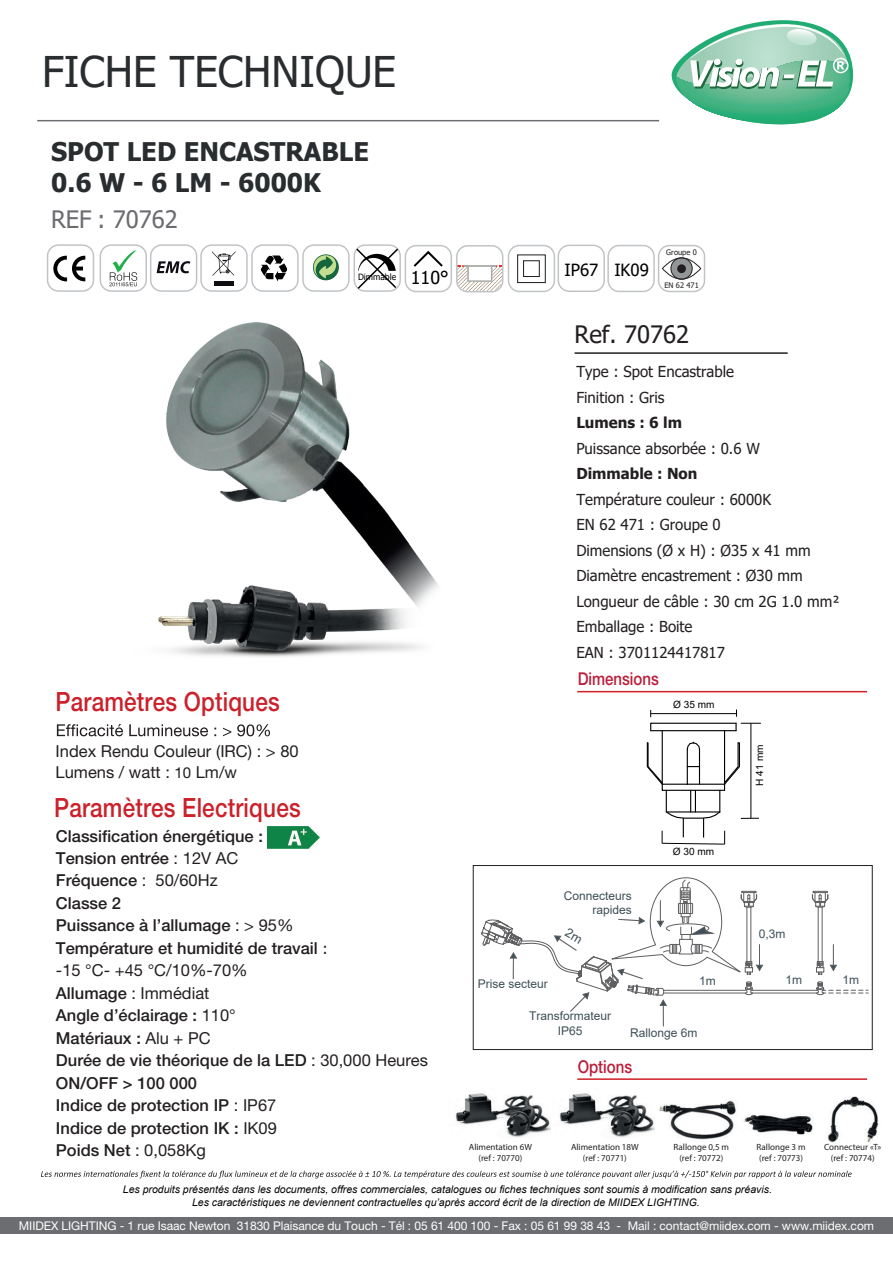
<style>
.page{position:relative;width:893px;height:1263px;background:#fff}
.page>*{position:absolute;margin:0;border:0;box-sizing:border-box;transform-origin:0 0}
.t1{font:42.3px "Tahoma";color:#292d2f}
.t2{font:500 26.55px "Helvetica Neue LT Std";letter-spacing:.01em;color:#cb212b;scale:.85 1}
.t3{font:700 25.65px/30.6px "Tahoma";color:#292d2f}
.t4{font:24px "Tahoma";color:#6c6d70}
.t5{font:24px "Tahoma";color:#231f20}
.t6{font:17.85px "Tahoma";color:#000}
.t7{font:500 17.7px "Helvetica Neue LT Std";color:#bc1e3b;scale:.85 1}
.t8{font:16.8px "Tahoma";color:#000}
.t9{font:500 16.5px/22.5px "Helvetica Neue LT Std";color:#231f20}
.t10{font:16.5px/21px "Helvetica Neue LT Std";color:#231f20}
.t11{font:15.15px/25.5px "Tahoma";color:#231f20}
.t12{font:700 15.15px "Tahoma";color:#231f20}
.t13{font:12px "Helvetica Neue LT Std";letter-spacing:-.005em;color:#fff}
.t14{font:12px/14.4px "Arial";color:#3d4f57;text-align:center}
.t15{font:italic 10.5px/12.6px "Arial";color:#050504;text-align:center}
.t16{font:10.05px "Arial";color:#000001}
.t17{font:9px/10.8px "Myriad Pro";color:#231f20;text-align:center}
.t18{font:8.7px "Tahoma";color:#000}
.t19{font:7.5px "Tahoma";color:#231f20}
.s1{font-size:15.15px}
.s2{font-weight:400}
.s3{font-family:"Tahoma";font-weight:400;font-size:15.15px}
</style>
<div class="page">
<hr style="left:37px;top:120px;width:622px;height:1px;background:#6c6d70">
<svg style="left:672px;top:20px;width:181px;height:105px"></svg>
<hr style="left:575px;top:352px;width:213px;height:2px;background:#231f20">
<svg style="left:57px;top:724px;width:213px;height:12px"></svg>
<div style="left:0;top:1217px;width:893px;height:16px;background:#6c6d70"></div>
<div style="left:658px;top:245px;width:47px;height:47px;border:1px solid #c1c4c7;border-radius:11px"></div>
<svg style="left:670px;top:257px;width:23px;height:23px"></svg>
<div style="left:662px;top:257px;width:39px;height:23px;border:1px solid #231f20;border-radius:50%"></div>
<div style="left:677px;top:264px;width:9px;height:9px;background:#231f20;border-radius:50%"></div>
<img style="left:268px;top:826px;width:51px;height:22px">
<hr style="left:577px;top:691px;width:290px;height:1px;background:#d01f26">
<svg style="left:646px;top:709px;width:115px;height:136px"></svg>
<hr style="left:751px;top:990px;width:66px;height:1px;background:#5f5f62">
<hr style="left:751px;top:993px;width:66px;height:1px;background:#5f5f62">
<svg style="left:816px;top:981px;width:52px;height:14px"></svg>
<svg style="left:812px;top:890px;width:25px;height:85px"></svg>
<div style="left:473px;top:865px;width:400px;height:185px;border:1px solid #231f20"></div>
<div style="left:302px;top:244px;width:48px;height:48px;border:1px solid #c1c4c7;border-radius:11px"></div>
<div style="left:100px;top:244px;width:47px;height:48px;border:1px solid #c1c4c7;border-radius:11px"></div>
<div style="left:47px;top:244px;width:47px;height:48px;border:1px solid #c1c4c7;border-radius:11px"></div>
<div style="left:150px;top:244px;width:47px;height:48px;border:1px solid #c1c4c7;border-radius:11px"></div>
<div style="left:200px;top:244px;width:48px;height:48px;border:1px solid #c1c4c7;border-radius:11px"></div>
<div style="left:251px;top:244px;width:48px;height:48px;border:1px solid #c1c4c7;border-radius:11px"></div>
<svg style="left:53px;top:256px;width:32px;height:25px"></svg>
<svg style="left:157px;top:261px;width:33px;height:12px"></svg>
<svg style="left:212px;top:251px;width:24px;height:25px"></svg>
<hr style="left:214px;top:281px;width:19px;height:4px;background:#0f0c12">
<svg style="left:261px;top:255px;width:26px;height:27px"></svg>
<svg style="left:313px;top:254px;width:26px;height:26px"></svg>
<div style="left:354px;top:244px;width:47px;height:48px;border:1px solid #c1c4c7;border-radius:11px"></div>
<div style="left:558px;top:245px;width:47px;height:47px;border:1px solid #c1c4c7;border-radius:11px"></div>
<div style="left:508px;top:245px;width:47px;height:47px;border:1px solid #c1c4c7;border-radius:11px"></div>
<div style="left:607px;top:245px;width:48px;height:47px;border:1px solid #c1c4c7;border-radius:11px"></div>
<svg style="left:355px;top:247px;width:45px;height:43px"></svg>
<div style="left:405px;top:245px;width:47px;height:47px;border:1px solid #c1c4c7;border-radius:11px"></div>
<svg style="left:414px;top:251px;width:29px;height:16px"></svg>
<svg style="left:109px;top:250px;width:28px;height:36px"></svg>
<svg style="left:456px;top:245px;width:47px;height:47px"></svg>
<div style="left:517px;top:254px;width:29px;height:29px;border:1px solid #231f20"></div>
<div style="left:523px;top:260px;width:17px;height:17px;border:1px solid #231f20"></div>
<hr style="left:577px;top:1078px;width:290px;height:2px;background:#d01f26">
<img style="left:455px;top:1093px;width:96px;height:45px">
<img style="left:559px;top:1093px;width:96px;height:45px">
<img style="left:659px;top:1100px;width:77px;height:40px">
<img style="left:828px;top:1096px;width:51px;height:47px">
<img style="left:743px;top:1114px;width:71px;height:21px">
<svg style="left:41px;top:1170px;width:811px;height:8px"></svg>
<img style="left:158px;top:620px;width:264px;height:37px">
<img style="left:158px;top:322px;width:280px;height:298px">
<svg style="left:481px;top:877px;width:283px;height:150px"></svg>
<h1 class="t1" style="left:42px;top:43px;width:356px">FICHE TECHNIQUE</h1>
<h3 class="t3" style="left:51px;top:138px;width:319px">SPOT LED ENCASTRABLE<br>0.6 W - 6 LM - 6000K</h3>
<h3 class="t4" style="left:51px;top:203px;width:128px">REF : 70762</h3>
<p class="t18" style="left:358px;top:271px;width:40px">Dimmable</p>
<p class="t6" style="left:411px;top:266px;width:39px">110°</p>
<h2 class="t2" style="left:56px;top:686px;width:265px">Paramètres Optiques</h2>
<p class="t10" style="left:56px;top:740px;width:245px">Index Rendu Couleur (IRC) : &gt; 80<br>Lumens / watt : <span class="s1">10</span> Lm/w</p>
<h2 class="t2" style="left:54px;top:791px;width:292px">Paramètres Electriques</h2>
<p class="t9" style="left:56px;top:824px;width:208px">Classification énergétique :</p>
<p class="t8" style="left:564px;top:259px;width:86px">IP67 IK09</p>
<p class="t19" style="left:666px;top:247px;width:32px">Groupe 0</p>
<p class="t19" style="left:664px;top:280px;width:36px">EN 62 471</p>
<h3 class="t5" style="left:575px;top:318px;width:116px">Ref. 70762</h3>
<p class="t11" style="left:576px;top:360px;width:159px">Type : Spot Encastrable<br>Finition : Gris</p>
<p class="t12" style="left:576px;top:412px;width:107px">Lumens : 6 lm</p>
<p class="t11" style="left:576px;top:436px;width:185px">Puissance absorbée : 0.6 W</p>
<p class="t12" style="left:576px;top:463px;width:123px">Dimmable : Non</p>
<p class="t11" style="left:576px;top:487px;width:265px">Température couleur : 6000K<br>EN 62 471 : Groupe 0<br>Dimensions (Ø x H) : Ø35 x 41 mm<br>Diamètre encastrement : Ø30 mm<br>Longueur de câble : 30 cm 2G 1.0 mm²<br>Emballage : Boite<br>EAN : 3701124417817</p>
<p class="t7" style="left:578px;top:668px;width:97px">Dimensions</p>
<p class="t16" style="left:673px;top:698px;width:43px">Ø 35 mm</p>
<p class="t16" style="left:753px;top:786px;width:43px;rotate:-90deg">H 41 mm</p>
<p class="t16" style="left:673px;top:844px;width:43px">Ø 30 mm</p>
<p class="t9" style="left:56px;top:846px;width:374px">Tension entrée <span class="s2">: 12V AC<br></span>Fréquence <span class="s2">: 50/60Hz<br></span>Classe 2<br>Puissance à l’allumage <span class="s2">: &gt; 95%<br></span>Température et humidité de travail <span class="s3">:<br></span><span class="s2">-15 °C- +45 °C/10%-70%<br></span>Allumage <span class="s2">: Immédiat<br></span>Angle d’éclairage : <span class="s2">110°<br></span>Matériaux : <span class="s2">Alu + PC<br></span>Durée de vie théorique de la LED <span class="s2">: 30,000 Heures<br></span>ON/OFF &gt; 100 000<br>Indice de protection IP <span class="s2">: IP67<br></span>Indice de protection IK : <span class="s2">IK09<br></span>Poids Net <span class="s2">: 0,058Kg</span></p>
<p class="t14" style="left:564px;top:888px;width:70px;text-align:right">Connecteurs rapides</p>
<p class="t14" style="left:759px;top:927px;width:28px">0,3m</p>
<p class="t14" style="left:785px;top:972px;width:18px">1m</p>
<p class="t14" style="left:842px;top:972px;width:18px">1m</p>
<p class="t14" style="left:699px;top:973px;width:18px">1m</p>
<p class="t14" style="left:478px;top:976px;width:72px">Prise secteur</p>
<p class="t14" style="left:529px;top:1009px;width:84px">Transformateur<br>IP65</p>
<p class="t14" style="left:630px;top:1026px;width:69px">Rallonge 6m</p>
<p class="t7" style="left:578px;top:1056px;width:66px">Options</p>
<p class="t17" style="left:757px;top:1141px;width:50px;text-align:left">Rallonge 3 m (ref : 70773)</p>
<p class="t15" style="left:123px;top:1183px;width:650px">Les produits présentés dans les documents, offres commerciales, catalogues ou fiches techniques sont soumis à modification sans préavis.<br>Les caractéristiques ne deviennent contractuelles qu’après accord écrit de la direction de MIIDEX LIGHTING.</p>
<p class="t13" style="left:19px;top:1218px;width:857px">MIIDEX LIGHTING - 1 rue Isaac Newton 31830 Plaisance du Touch - Tél : 05 61 400 100 - Fax : 05 61 99 38 43 - Mail : contact@miidex.com - www.miidex.com</p>
<p class="t17" style="left:469px;top:1141px;width:65px">Alimentation 6W (ref : 70770)</p>
<p class="t17" style="left:571px;top:1141px;width:69px">Alimentation 18W (ref : 70771)</p>
<p class="t17" style="left:674px;top:1141px;width:57px">Rallonge 0,5 m (ref : 70772)</p>
<p class="t17" style="left:824px;top:1141px;width:59px">Connecteur «T» (ref : 70774)</p>
</div>
